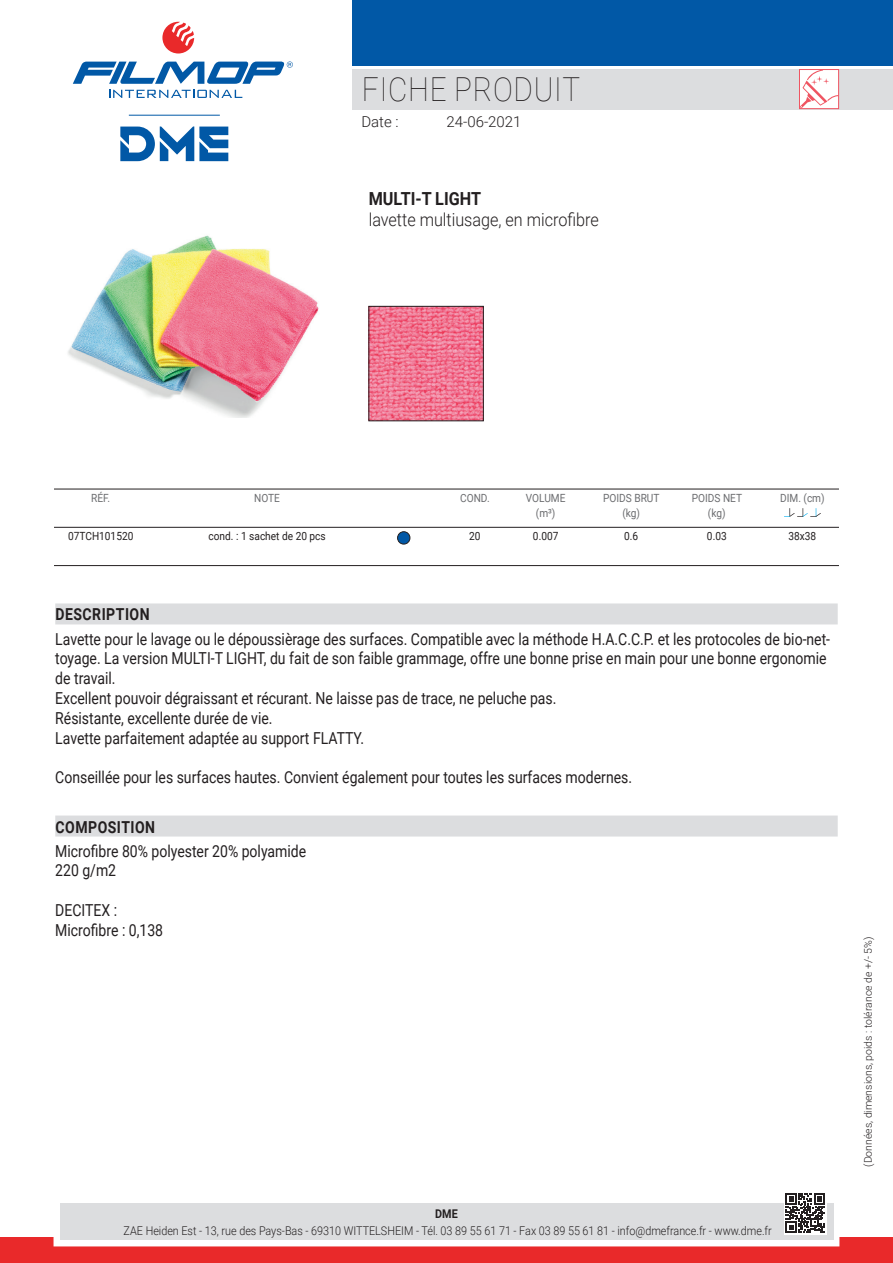
<style>
.page{position:relative;width:893px;height:1263px;background:#fff}
.page>*{position:absolute;margin:0;border:0;box-sizing:border-box;transform-origin:0 0}
.t1{font:100 33px "Roboto";letter-spacing:.025em;color:#231f20;scale:.9 1}
.t2{font:300 18px "Roboto";color:#231f20;scale:.9 1}
.t3{font:700 18px "Roboto";color:#231f20;scale:.9 1}
.t4{font:16.5px/19.8px "Roboto";color:#231f20;scale:.85 1}
.t5{font:700 16.5px "Roboto";letter-spacing:.035em;color:#231f20;scale:.85 1}
.t6{font:300 15px "Roboto";color:#231f20}
.t7{font:300 12px "Roboto";color:#231f20;scale:.9 1}
.t8{font:700 12px "Roboto";color:#231f20;scale:.9 1}
.t9{font:11.25px/15px "Roboto";color:#6c6d70;text-align:center;scale:.9 1}
.t10{font:11.25px "Roboto";color:#231f20;scale:.9 1}
.t11{font:300 10.5px "Roboto";color:#231f20}
</style>
<div class="page">
<div style="left:353px;top:69px;width:540px;height:40px;background:#dcdddf"></div>
<svg style="left:109px;top:90px;width:133px;height:8px"></svg>
<svg style="left:162px;top:22px;width:32px;height:32px"></svg>
<svg style="left:73px;top:61px;width:220px;height:23px"></svg>
<div style="left:353px;top:0;width:540px;height:66px;background:#0158a6"></div>
<div style="left:0;top:1237px;width:893px;height:26px;background:#e9292a"></div>
<div style="left:54px;top:1197px;width:785px;height:49px;border:12px solid #fff"></div>
<div style="left:60px;top:1203px;width:773px;height:37px;background:#dcdddf"></div>
<svg style="left:120px;top:126px;width:108px;height:35px"></svg>
<hr style="left:129px;top:115px;width:91px;height:1px;background:#0158a6">
<svg style="left:784px;top:1193px;width:42px;height:41px"></svg>
<svg style="left:786px;top:1193px;width:39px;height:39px;background:#706e6f"></svg>
<svg style="left:799px;top:69px;width:40px;height:40px;background:#fbd8db"></svg>
<img style="left:68px;top:235px;width:251px;height:182px">
<img style="left:371px;top:308px;width:110px;height:111px">
<div style="left:55px;top:603px;width:783px;height:21px;background:#dcdddf"></div>
<div style="left:55px;top:815px;width:783px;height:21px;background:#dcdddf"></div>
<hr style="left:54px;top:489px;width:785px;height:1px;background:#231f20">
<hr style="left:54px;top:565px;width:785px;height:1px;background:#231f20">
<hr style="left:54px;top:527px;width:785px;height:1px;background:#231f20">
<div style="left:398px;top:532px;width:12px;height:12px;background:#0158a6;border-radius:50%"></div>
<div style="left:397px;top:531px;width:13px;height:13px;border:1px solid #231f20;border-radius:50%"></div>
<svg style="left:784px;top:508px;width:37px;height:9px"></svg>
<h1 class="t1" style="left:362px;top:67px;width:244px">FICHE PRODUIT</h1>
<p class="t6" style="left:361px;top:111px;width:39px">Date :</p>
<p class="t6" style="left:446px;top:111px;width:77px">24-06-2021</p>
<p class="t3" style="left:369px;top:186px;width:126px">MULTI-T LIGHT</p>
<p class="t2" style="left:369px;top:207px;width:257px">lavette multiusage, en microfibre</p>
<p class="t9" style="left:91px;top:490px;width:23px">RÉF.</p>
<p class="t10" style="left:68px;top:528px;width:74px">07TCH101520</p>
<p class="t9" style="left:254px;top:490px;width:30px">NOTE</p>
<p class="t10" style="left:209px;top:528px;width:132px">cond. : 1 sachet de 20 pcs</p>
<p class="t9" style="left:460px;top:490px;width:34px">COND.</p>
<p class="t10" style="left:469px;top:528px;width:14px">20</p>
<p class="t9" style="left:526px;top:490px;width:46px">VOLUME (m³)</p>
<p class="t10" style="left:533px;top:528px;width:30px">0.007</p>
<p class="t9" style="left:603px;top:490px;width:64px">POIDS BRUT (kg)</p>
<p class="t10" style="left:624px;top:528px;width:17px">0.6</p>
<p class="t9" style="left:692px;top:490px;width:57px">POIDS NET (kg)</p>
<p class="t10" style="left:707px;top:528px;width:23px">0.03</p>
<p class="t9" style="left:780px;top:490px;width:51px">DIM. (cm)</p>
<p class="t10" style="left:788px;top:528px;width:32px">38x38</p>
<p class="t5" style="left:56px;top:603px;width:112px">DESCRIPTION</p>
<p class="t4" style="left:55px;top:628px;width:913px">Lavette pour le lavage ou le dépoussièrage des surfaces. Compatible avec la méthode H.A.C.C.P. et les protocoles de bio-net&shy;toyage. La version MULTI-T LIGHT, du fait de son faible grammage, offre une bonne prise en main pour une bonne ergonomie de travail.<br>Excellent pouvoir dégraissant et récurant. Ne laisse pas de trace, ne peluche pas.<br>Résistante, excellente durée de vie.<br>Lavette parfaitement adaptée au support FLATTY.</p>
<p class="t4" style="left:55px;top:767px;width:680px">Conseillée pour les surfaces hautes. Convient également pour toutes les surfaces modernes.</p>
<p class="t5" style="left:56px;top:815px;width:119px">COMPOSITION</p>
<p class="t4" style="left:55px;top:840px;width:297px">Microfibre 80% polyester 20% polyamide<br>220 g/m2</p>
<p class="t4" style="left:55px;top:900px;width:128px">DECITEX :<br>Microfibre : 0,138</p>
<p class="t8" style="left:435px;top:1206px;width:27px">DME</p>
<p class="t7" style="left:124px;top:1222px;width:722px">ZAE Heiden Est - 13, rue des Pays-Bas - 69310 WITTELSHEIM - Tél. 03 89 55 61 71 - Fax 03 89 55 61 81 - info@dmefrance.fr - www.dme.fr</p>
<p class="t11" style="left:861px;top:1167px;width:232px;rotate:-90deg">(Données, dimensions, poids : tolérance de +/- 5%)</p>
</div>
